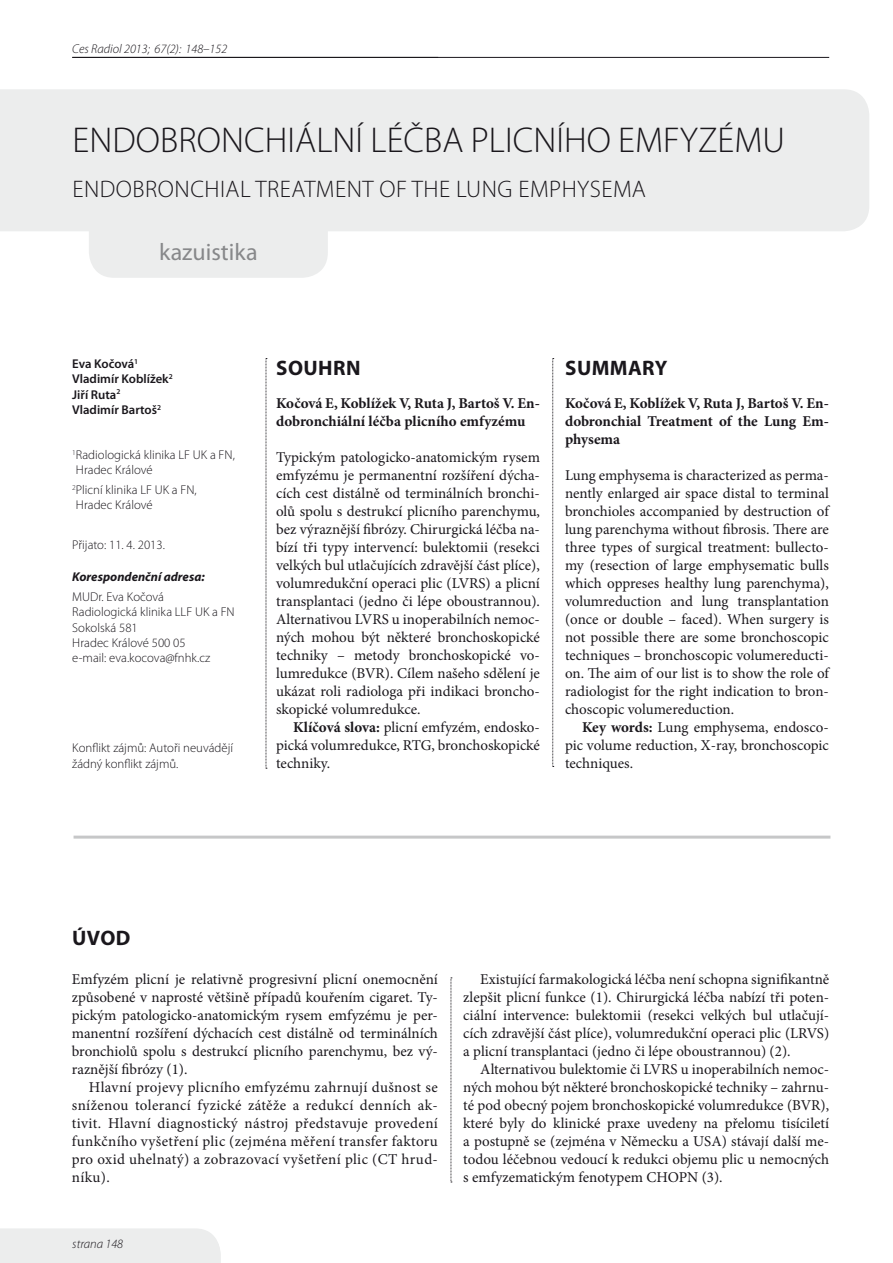
<style>
.page{position:relative;width:893px;height:1263px;background:#fff}
.page>*{position:absolute;margin:0;border:0;box-sizing:border-box;transform-origin:0 0}
.t1{font:300 36px "Myriad Pro";color:#1a171c}
.t2{font:300 24px "Myriad Pro";letter-spacing:.02em;color:#1a171c}
.t3{font:24px "Myriad Pro";color:#87888a}
.t4{font:700 21px "Myriad Pro";letter-spacing:.02em;color:#1a171c}
.t5{font:15px/18px "Minion Pro";color:#1a171c;text-align:justify}
.t6{font:700 15px/18px "Minion Pro";color:#1a171c}
.t7{font:300 12.75px/15.3px "Myriad Pro";color:#1a171c}
.t8{font:600 12.75px/15.3px "Myriad Pro";color:#1a171c}
.t9{font:italic 300 12.75px "Myriad Pro";color:#1a171c}
.t10{font:italic 700 12.75px "Myriad Pro";color:#1a171c}
.s1{font-weight:700}
</style>
<div class="page">
<hr style="left:72px;top:57px;width:757px;height:1px;background:#1a171c">
<div style="left:0;top:89px;width:869px;height:142px;background:#eceded"></div>
<div style="left:89px;top:186px;width:239px;height:92px;background:#eceded;border-radius:26px"></div>
<div style="left:0;top:1228px;width:221px;height:35px;background:#eceded"></div>
<svg style="left:553px;top:358px;width:1px;height:409px"></svg>
<svg style="left:266px;top:358px;width:1px;height:411px"></svg>
<hr style="left:74px;top:836px;width:756px;height:3px;background:#c6c7c8">
<svg style="left:451px;top:978px;width:1px;height:205px"></svg>
<p class="t9" style="left:72px;top:42px;width:157px">Ces Radiol 2013; 67(2): 148–152</p>
<h1 class="t1" style="left:73px;top:120px;width:686px">Endobronch iáln í léčba plicn ího emfyzému</h1>
<h2 class="t2" style="left:73px;top:175px;width:259px">Endobronch ial treatmen</h2>
<h2 class="t2" style="left:363px;top:175px;width:171px">t of the lung emph</h2>
<h2 class="t2" style="left:577px;top:175px;width:28px">ysema</h2>
<h2 class="t3" style="left:159px;top:238px;width:100px">kazuistika</h2>
<p class="t8" style="left:72px;top:356px;width:102px">Eva Kočová<sup>1<br></sup>Vladimír Koblížek<sup>2<br></sup>Jiří Ruta<sup>2<br></sup>Vladimír Bartoš<sup>2</sup></p>
<p class="t7" style="left:72px;top:447px;width:164px"><sup>1</sup>Radiologická klinika LF UK a FN,<br>Hradec Králové</p>
<p class="t7" style="left:72px;top:482px;width:126px"><sup>2</sup>Plicní klinika LF UK a FN,<br>Hradec Králové</p>
<p class="t7" style="left:72px;top:537px;width:94px">Přijato: 11. 4. 2013.</p>
<p class="t10" style="left:72px;top:569px;width:134px">Korespondenční adresa:</p>
<p class="t7" style="left:72px;top:589px;width:164px">MUDr. Eva Kočová<br>Radiologická klinika LLF UK a FN<br>Sokolská 581<br>Hradec Králové 500 05<br>e-mail: eva.kocova@fnhk.cz</p>
<p class="t7" style="left:72px;top:740px;width:162px">Konflikt zájmů: Autoři neuvádějí žádný konflikt zájmů.</p>
<h3 class="t4" style="left:276px;top:354px;width:86px">SOUHRN</h3>
<p class="t6" style="left:276px;top:394px;width:265px">Kočová E, Koblížek V, Ruta J, Bartoš V. En&shy;dobronchiální léčba plicního emfyzému</p>
<p class="t5" style="left:276px;top:448px;width:265px">Typickým patologicko-anatomickým rysem emfyzému je permanentní rozšíření dýcha&shy;cích cest distálně od terminálních bronchi&shy;olů spolu s destrukcí plicního parenchymu, bez výraznější fibrózy. Chirurgická léčba na&shy;bízí tři typy intervencí: bulektomii (resekci velkých bul utlačujících zdravější část plíce), volumredukční operaci plic (LVRS) a plicní transplantaci (jedno či lépe oboustrannou).<br>Alternativou LVRS u inoperabilních nemoc&shy;ných mohou být některé bronchoskopické techniky – metody bronchoskopické vo&shy;lumredukce (BVR). Cílem našeho sdělení je ukázat roli radiologa při indikaci broncho&shy;skopické volumredukce.</p>
<p class="t5" style="left:276px;top:718px;width:265px;text-indent:17px"><span class="s1">Klíčová slova:</span> plicní emfyzém, endosko&shy;pická volumredukce, RTG, bronchoskopické techniky.</p>
<h3 class="t4" style="left:565px;top:354px;width:104px">SUMMARY</h3>
<p class="t6" style="left:565px;top:394px;width:265px;text-align:justify">Kočová E, Koblížek V, Ruta J, Bartoš V. En&shy;dobronchial Treatment of the Lung Em&shy;physema</p>
<p class="t5" style="left:565px;top:466px;width:265px">Lung emphysema is characterized as perma&shy;nently enlarged air space distal to terminal bronchioles accompanied by destruction of lung parenchyma without fibrosis. There are three types of surgical treatment: bullecto&shy;my (resection of large emphysematic bulls which oppreses healthy lung parenchyma), volumreduction and lung transplantation (once or double – faced). When surgery is not possible there are some bronchoscopic techniques – bronchoscopic volumereducti&shy;on. The aim of our list is to show the role of radiologist for the right indication to bron&shy;choscopic volumereduction.</p>
<p class="t5" style="left:565px;top:718px;width:265px;text-indent:17px"><span class="s1">Key words:</span> Lung emphysema, endosco&shy;pic volume reduction, X-ray, bronchoscopic techniques.</p>
<h3 class="t4" style="left:72px;top:924px;width:60px">ÚVOD</h3>
<p class="t5" style="left:72px;top:970px;width:368px">Emfyzém plicní je relativně progresivní plicní onemocnění způsobené v naprosté většině případů kouřením cigaret. Ty&shy;pickým patologicko-anatomickým rysem emfyzému je per&shy;manentní rozšíření dýchacích cest distálně od terminálních bronchiolů spolu s destrukcí plicního parenchymu, bez vý&shy;raznější fibrózy (1).</p>
<p class="t5" style="left:72px;top:1078px;width:368px;text-indent:17px">Hlavní projevy plicního emfyzému zahrnují dušnost se sníženou tolerancí fyzické zátěže a redukcí denních ak&shy;tivit. Hlavní diagnostický nástroj představuje provedení funkčního vyšetření plic (zejména měření transfer faktoru pro oxid uhelnatý) a zobrazovací vyšetření plic (CT hrud&shy;níku).</p>
<p class="t9" style="left:72px;top:1237px;width:52px">strana 148</p>
<p class="t5" style="left:463px;top:970px;width:367px;text-indent:17px">Existující farmakologická léčba není schopna signifikantně zlepšit plicní funkce (1). Chirurgická léčba nabízí tři poten&shy;ciální intervence: bulektomii (resekci velkých bul utlačují&shy;cích zdravější část plíce), volumredukční operaci plic (LRVS) a plicní transplantaci (jedno či lépe oboustrannou) (2).</p>
<p class="t5" style="left:463px;top:1060px;width:367px;text-indent:17px">Alternativou bulektomie či LVRS u inoperabilních nemoc&shy;ných mohou být některé bronchoskopické techniky – zahrnu&shy;té pod obecný pojem bronchoskopické volumredukce (BVR), které byly do klinické praxe uvedeny na přelomu tisíciletí a postupně se (zejména v Německu a USA) stávají další me&shy;todou léčebnou vedoucí k redukci objemu plic u nemocných s emfyzematickým fenotypem CHOPN (3).</p>
</div>
